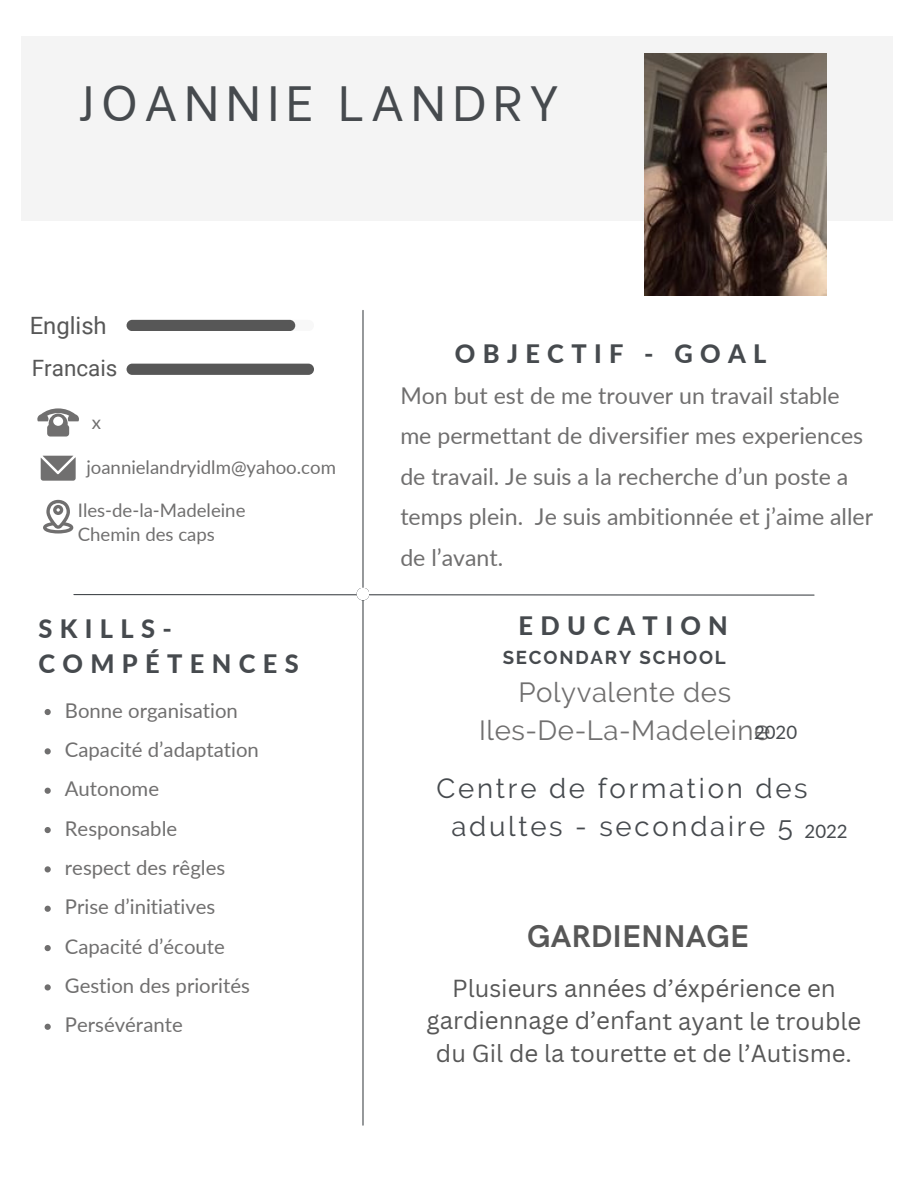
<style>
.page{position:relative;width:918px;height:1188px;background:#fff}
.page>*{position:absolute;margin:0;border:0;box-sizing:border-box;transform-origin:0 0}
.t1{font:49.35px "Be Vietnam";letter-spacing:.13em;color:#464a4e}
.t2{font:700 31.5px "HK Grotesk";color:#575757}
.t3{font:27.6px/38.2px "Raleway";letter-spacing:.1em;color:#464a4e;text-align:center}
.t4{font:27.6px/38.2px "Raleway";letter-spacing:.02em;color:#706f6f;text-align:center}
.t5{font:800 25.35px/35px "Lato";letter-spacing:.29em;color:#464a4e}
.t6{font:24px/32.7px "Canva Sans";color:#575757;text-align:center}
.t7{font:23.85px "Roboto";color:#575757}
.t8{font:23.1px/40.5px "Lato";color:#706f6f}
.t9{font:22.5px "Roboto";color:#575757}
.t10{font:20.4px "Lato";color:#706f6f}
.t11{font:18.6px "Lato";color:#706f6f}
.t12{font:700 18.6px "Raleway";letter-spacing:.1em;color:#464a4e}
.t13{font:18.6px "Lato";color:#464a4e}
</style>
<div class="page">
<div style="left:21px;top:36px;width:872px;height:184px;background:#f4f4f4"></div>
<svg style="left:41px;top:456px;width:35px;height:24px"></svg>
<svg style="left:37px;top:408px;width:42px;height:29px"></svg>
<svg style="left:43px;top:500px;width:30px;height:34px"></svg>
<hr style="left:362px;top:310px;width:2px;height:815px;background:#464a4e">
<svg style="left:73px;top:593px;width:742px;height:3px"></svg>
<div style="left:357px;top:588px;width:12px;height:12px;background:#fff;border-radius:50%"></div>
<div style="left:127px;top:320px;width:187px;height:11px;background:#f8f8f8;border-radius:6px"></div>
<div style="left:127px;top:320px;width:168px;height:11px;background:#575757;border-radius:6px"></div>
<div style="left:127px;top:364px;width:187px;height:11px;background:#575757;border-radius:6px"></div>
<img style="left:644px;top:54px;width:182px;height:241px">
<svg style="left:45px;top:709px;width:6px;height:6px"></svg>
<svg style="left:45px;top:748px;width:6px;height:6px"></svg>
<svg style="left:45px;top:788px;width:6px;height:6px"></svg>
<svg style="left:45px;top:827px;width:6px;height:6px"></svg>
<svg style="left:45px;top:866px;width:6px;height:6px"></svg>
<svg style="left:45px;top:906px;width:6px;height:6px"></svg>
<svg style="left:45px;top:945px;width:6px;height:6px"></svg>
<svg style="left:45px;top:984px;width:6px;height:7px"></svg>
<svg style="left:45px;top:1024px;width:6px;height:6px"></svg>
<h3 class="t1" style="left:78px;top:62px;width:483px">JOANNIE LANDRY</h3>
<p class="t7" style="left:30px;top:312px;width:79px">English</p>
<h1 class="t9" style="left:32px;top:355px;width:87px">Francais</h1>
<h3 class="t11" style="left:92px;top:410px;width:11px">x</h3>
<h4 class="t11" style="left:86px;top:456px;width:251px">joannielandryidlm@yahoo.com</h4>
<h3 class="t11" style="left:78px;top:499px;width:169px">Iles-de-la-Madeleine</h3>
<h6 class="t11" style="left:78px;top:522px;width:139px">Chemin des caps</h6>
<h5 class="t5" style="left:38px;top:611px;width:262px">SKILLS-<br>COMPÉTENCES</h5>
<h5 class="t10" style="left:65px;top:697px;width:175px">Bonne organisation</h5>
<h5 class="t10" style="left:65px;top:737px;width:196px">Capacité d’adaptation</h5>
<p class="t10" style="left:65px;top:776px;width:96px">Autonome</p>
<p class="t10" style="left:65px;top:815px;width:114px">Responsable</p>
<p class="t10" style="left:65px;top:855px;width:162px">respect des rêgles</p>
<p class="t10" style="left:65px;top:894px;width:152px">Prise d’initiatives</p>
<p class="t10" style="left:65px;top:933px;width:162px">Capacité d’écoute</p>
<p class="t10" style="left:65px;top:973px;width:187px">Gestion des priorités</p>
<p class="t10" style="left:65px;top:1012px;width:119px">Persévérante</p>
<p class="t5" style="left:455px;top:336px;width:313px">OBJECTIF - GOAL</p>
<p class="t8" style="left:400px;top:375px;width:474px">Mon but est de me trouver un travail stable me permettant de diversifier mes experiences de travail. Je suis a la recherche d’un poste a temps plein. Je suis ambitionnée et j’aime aller de l’avant.</p>
<p class="t5" style="left:519px;top:608px;width:211px">EDUCATION</p>
<p class="t12" style="left:503px;top:647px;width:225px">SECONDARY SCHOOL</p>
<p class="t4" style="left:479px;top:673px;width:293px">Polyvalente des<br>Iles-De-La-Madeleine</p>
<p class="t13" style="left:754px;top:721px;width:45px">2020</p>
<p class="t3" style="left:437px;top:769px;width:373px">Centre de formation des adultes - secondaire 5</p>
<p class="t13" style="left:805px;top:820px;width:45px">2022</p>
<p class="t2" style="left:527px;top:919px;width:223px">GARDIENNAGE</p>
<h4 class="t6" style="left:426px;top:971px;width:436px">Plusieurs années d’éxpérience en gardiennage d’enfant ayant le trouble du Gil de la tourette et de l’Autisme.</h4>
</div>
